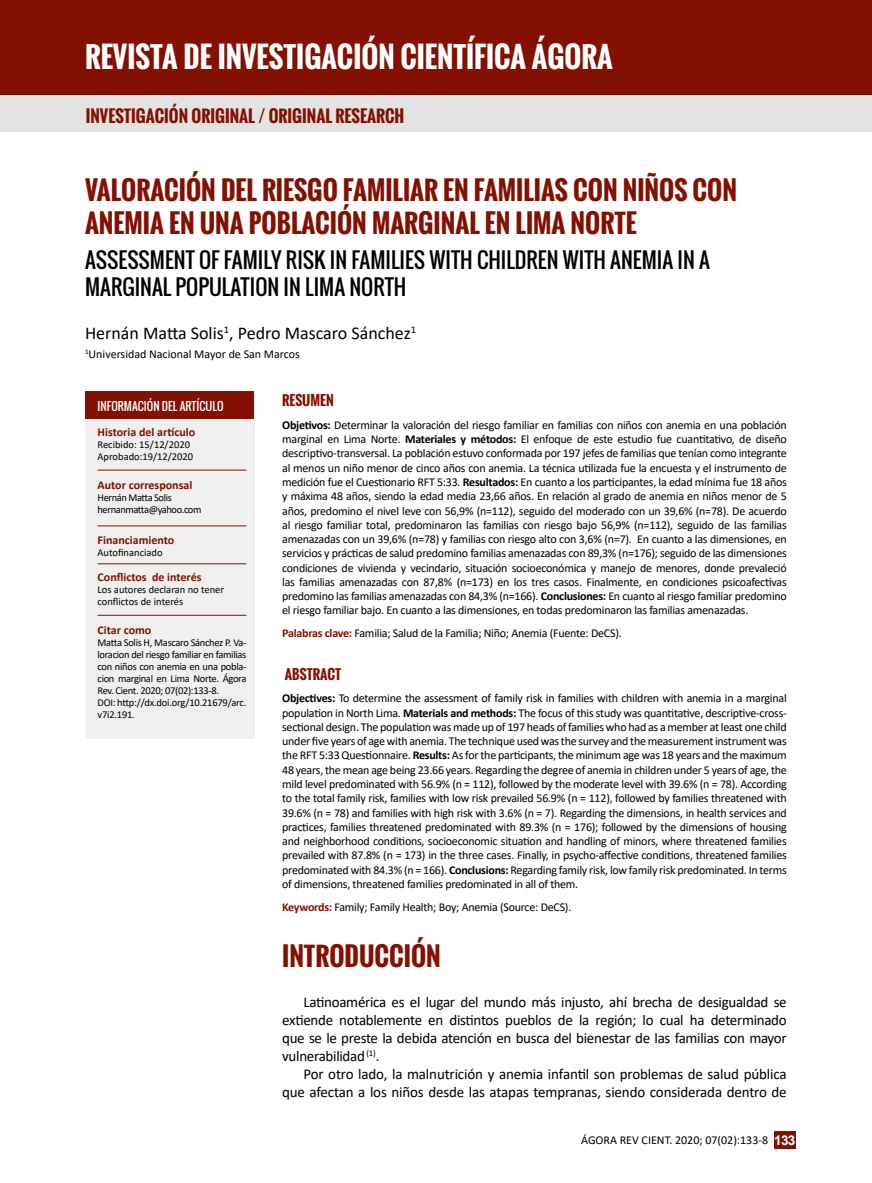
<style>
.page{position:relative;width:872px;height:1183px;background:#fff}
.page>*{position:absolute;margin:0;border:0;box-sizing:border-box;transform-origin:0 0}
.t1{font:700 28.5px "Oswald";color:#fff}
.t2{font:700 25.5px/33px "Oswald";color:#831000}
.t3{font:21px/27px "Oswald";color:#000}
.t4{font:18px "Calibri";color:#000}
.t5{font:700 16.5px "Oswald";color:#831000}
.t6{font:15px/18px "Calibri";letter-spacing:-.01em;color:#000;text-align:justify}
.t7{font:700 13.5px "Oswald";color:#831000}
.t8{font:12px/14.2px "Calibri";letter-spacing:-.02em;color:#000;text-align:justify}
.t9{font:700 12px "Calibri";color:#831000}
.t10{font:12px "Calibri";color:#000}
.t11{font:11.25px "Oswald";color:#fff}
.t12{font:10.5px/12px "Calibri";letter-spacing:-.03em;color:#000}
.t13{font:10.5px/12px "Calibri";color:#000}
.s1{font-weight:700}
.s2{font-weight:700;color:#831000}
.s3{font-family:"Arial";font-weight:700;font-size:13.5px;color:#fff}
</style>
<div class="page">
<div style="left:774px;top:1131px;width:21px;height:17px;background:#831000"></div>
<div style="left:0;top:0;width:872px;height:95px;background:#831000"></div>
<div style="left:0;top:96px;width:872px;height:36px;background:#e3e3e3"></div>
<div style="left:85px;top:391px;width:169px;height:347px;background:#f0f0f0"></div>
<div style="left:85px;top:391px;width:168px;height:28px;background:#831000"></div>
<hr style="left:98px;top:469px;width:148px;height:1px;background:#831000">
<hr style="left:98px;top:525px;width:148px;height:1px;background:#831000">
<hr style="left:98px;top:614px;width:148px;height:1px;background:#831000">
<hr style="left:98px;top:563px;width:148px;height:1px;background:#831000">
<h1 class="t1" style="left:85px;top:35px;width:529px">REVISTA DE INVESTIGACIÓN CIENTÍFICA ÁGORA</h1>
<h3 class="t5" style="left:86px;top:103px;width:320px">INVESTIGACIÓN ORIGINAL / ORIGINAL RESEARCH</h3>
<h2 class="t2" style="left:85px;top:173px;width:653px">VALORACIÓN DEL RIESGO FAMILIAR EN FAMILIAS CON NIÑOS CON<br>ANEMIA EN UNA POBLACIÓN MARGINAL EN LIMA NORTE</h2>
<h3 class="t3" style="left:85px;top:246px;width:626px">ASSESSMENT OF FAMILY RISK IN FAMILIES WITH CHILDREN WITH ANEMIA IN A<br>MARGINAL POPULATION IN LIMA NORTH</h3>
<h3 class="t4" style="left:85px;top:321px;width:332px">Hernán Matta Solis<sup>1</sup>, Pedro Mascaro Sánchez<sup>1</sup></h3>
<p class="t10" style="left:85px;top:346px;width:216px"><sup>1</sup>Universidad Nacional Mayor de San Marcos</p>
<p class="t7" style="left:282px;top:390px;width:53px">RESUMEN</p>
<p class="t8" style="left:282px;top:417px;width:506px"><span class="s1">Objetivos:</span> Determinar la valoración del riesgo familiar en familias con niños con anemia en una población marginal en Lima Norte. <span class="s1">Materiales y métodos:</span> El enfoque de este estudio fue cuantitativo, de diseño descriptivo-transversal. La población estuvo conformada por 197 jefes de familias que tenían como integrante al menos un niño menor de cinco años con anemia. La técnica utilizada fue la encuesta y el instrumento de medición fue el Cuestionario RFT 5:33. <span class="s1">Resultados:</span> En cuanto a los participantes, la edad mínima fue 18 años y máxima 48 años, siendo la edad media 23,66 años. En relación al grado de anemia en niños menor de 5 años, predomino el nivel leve con 56,9% (n=112), seguido del moderado con un 39,6% (n=78). De acuerdo al riesgo familiar total, predominaron las familias con riesgo bajo 56,9% (n=112), seguido de las familias amenazadas con un 39,6% (n=78) y familias con riesgo alto con 3,6% (n=7). En cuanto a las dimensiones, en servicios y prácticas de salud predomino familias amenazadas con 89,3% (n=176); seguido de las dimensiones condiciones de vivienda y vecindario, situación socioeconómica y manejo de menores, donde prevaleció las familias amenazadas con 87,8% (n=173) en los tres casos. Finalmente, en condiciones psicoafectivas predomino las familias amenazadas con 84,3% (n=166). <span class="s1">Conclusiones:</span> En cuanto al riesgo familiar predomino el riesgo familiar bajo. En cuanto a las dimensiones, en todas predominaron las familias amenazadas.</p>
<p class="t8" style="left:282px;top:625px;width:341px"><span class="s2">Palabras clave:</span> Familia; Salud de la Familia; Niño; Anemia (Fuente: DeCS).</p>
<p class="t7" style="left:285px;top:663px;width:58px">ABSTRACT</p>
<p class="t8" style="left:282px;top:691px;width:506px"><span class="s1">Objectives:</span> To determine the assessment of family risk in families with children with anemia in a marginal population in North Lima. <span class="s1">Materials and methods:</span> The focus of this study was quantitative, descriptive-cross&shy;sectional design. The population was made up of 197 heads of families who had as a member at least one child under five years of age with anemia. The technique used was the survey and the measurement instrument was the RFT 5:33 Questionnaire. <span class="s1">Results:</span> As for the participants, the minimum age was 18 years and the maximum 48 years, the mean age being 23.66 years. Regarding the degree of anemia in children under 5 years of age, the mild level predominated with 56.9% (n = 112), followed by the moderate level with 39.6% (n = 78). According to the total family risk, families with low risk prevailed 56.9% (n = 112), followed by families threatened with 39.6% (n = 78) and families with high risk with 3.6% (n = 7). Regarding the dimensions, in health services and practices, families threatened predominated with 89.3% (n = 176); followed by the dimensions of housing and neighborhood conditions, socioeconomic situation and handling of minors, where threatened families prevailed with 87.8% (n = 173) in the three cases. Finally, in psycho-affective conditions, threatened families predominated with 84.3% (n = 166). <span class="s1">Conclusions:</span> Regarding family risk, low family risk predominated. In terms of dimensions, threatened families predominated in all of them.</p>
<p class="t8" style="left:282px;top:898px;width:291px"><span class="s2">Keywords:</span> Family; Family Health; Boy; Anemia (Source: DeCS).</p>
<h2 class="t2" style="left:282px;top:939px;width:160px">INTRODUCCIÓN</h2>
<p class="t6" style="left:282px;top:992px;width:506px;text-indent:21px">Latinoamérica es el lugar del mundo más injusto, ahí brecha de desigualdad se extiende notablemente en distintos pueblos de la región; lo cual ha determinado que se le preste la debida atención en busca del bienestar de las familias con mayor vulnerabilidad <sup>(1)</sup>.</p>
<p class="t6" style="left:282px;top:1064px;width:506px;text-align:right">Por otro lado, la malnutrición y anemia infantil son problemas de salud pública que afectan a los niños desde las atapas tempranas, siendo considerada dentro de</p>
<p class="t11" style="left:98px;top:398px;width:127px">INFORMACIÓN DEL ARTÍCULO</p>
<p class="t9" style="left:98px;top:423px;width:99px">Historia del artículo</p>
<p class="t13" style="left:98px;top:438px;width:97px">Recibido: 15/12/2020<br>Aprobado:19/12/2020</p>
<p class="t9" style="left:98px;top:476px;width:96px">Autor corresponsal</p>
<p class="t12" style="left:98px;top:491px;width:105px">Hernán Matta Solis hernanmatta@yahoo.com</p>
<p class="t9" style="left:98px;top:531px;width:78px">Financiamiento</p>
<p class="t13" style="left:98px;top:546px;width:67px">Autofinanciado</p>
<p class="t9" style="left:98px;top:568px;width:105px">Conflictos de interés</p>
<p class="t13" style="left:98px;top:583px;width:128px">Los autores declaran no tener conflictos de interés</p>
<p class="t9" style="left:98px;top:621px;width:55px">Citar como</p>
<p class="t12" style="left:98px;top:635px;width:150px">Matta Solis H, Mascaro Sánchez P. Va&shy;loracion del riesgo familiar en familias con niños con anemia en una pobla&shy;cion marginal en Lima Norte. Ágora<br>Rev. Cient. 2020; 07(02):133-8.<br>DOI: http://dx.doi.org/10.21679/arc. v7i2.191.</p>
<p class="t10" style="left:581px;top:1131px;width:216px">ÁGORA REV CIENT. 2020; 07(02):133-8 <span class="s3">133</span></p>
</div>
